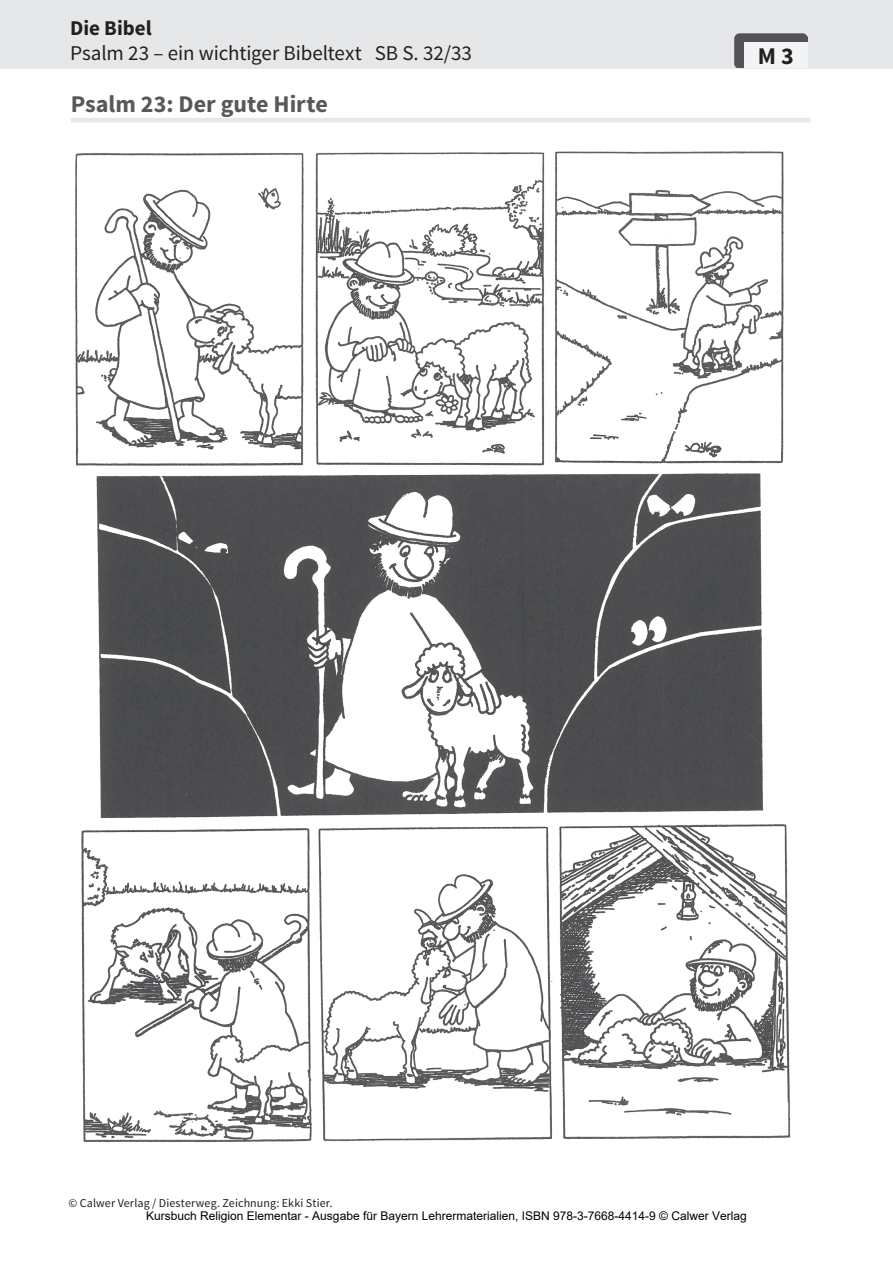
<style>
.page{position:relative;width:893px;height:1263px;background:#fff}
.page>*{position:absolute;margin:0;border:0;box-sizing:border-box;transform-origin:0 0}
.t1{font:700 24px "bs Sirah Sans 1";color:#57585a}
.t2{font:700 24px "bs Sirah Sans 1";color:#231f20}
.t3{font:21px "bs Sirah Sans 1";letter-spacing:-.005em;color:#231f20}
.t4{font:700 21px "bs Sirah Sans 1";color:#231f20}
.t5{font:12px "Arial";color:#000}
.t6{font:12px "bs Sirah Sans 1";letter-spacing:.01em;color:#231f20}
.s1{font-family:"bs Friedrich Sans 1";font-weight:700;font-size:18px}
</style>
<div class="page">
<div style="left:0;top:0;width:893px;height:68px;background:#e6e7e9"></div>
<img style="left:735px;top:33px;width:72px;height:35px">
<div style="left:744px;top:42px;width:64px;height:26px;background:#f2f3f4"></div>
<hr style="left:71px;top:118px;width:740px;height:4px;background:#e6e7e9">
<img style="left:75px;top:151px;width:716px;height:992px">
<h2 class="t4" style="left:70px;top:14px;width:83px">Die Bibel</h2>
<h2 class="t3" style="left:70px;top:40px;width:404px">Psalm 23 – ein wichtiger Bibeltext SB S. 32/33</h2>
<h1 class="t1" style="left:71px;top:88px;width:259px">Psalm 23: Der gute Hirte</h1>
<h1 class="t2" style="left:758px;top:41px;width:37px">M 3</h1>
<p class="t6" style="left:68px;top:1197px;width:150px"><span class="s1">66</span>© Calwer Verlag / Diesterweg</p>
<p class="t6" style="left:68px;top:1195px;width:266px">© Calwer Verlag / Diesterweg. Zeichnung: Ekki Stier.</p>
<p class="t5" style="left:146px;top:1207px;width:602px">Kursbuch Religion Elementar - Ausgabe für Bayern Lehrermaterialien, ISBN 978-3-7668-4414-9 © Calwer Verlag</p>
</div>
